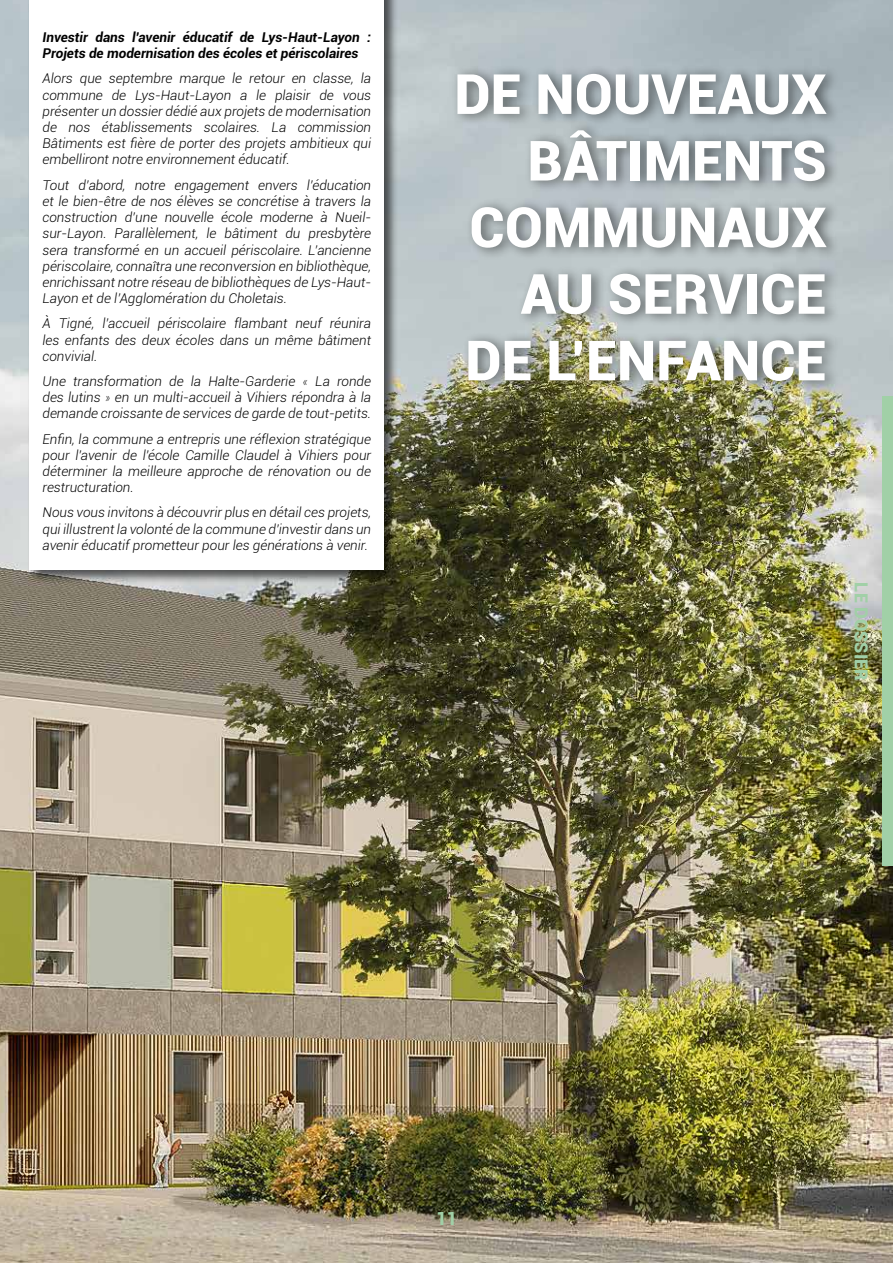
<style>
.page{position:relative;width:893px;height:1263px;background:#fff}
.page>*{position:absolute;margin:0;border:0;box-sizing:border-box;transform-origin:0 0}
.t1{font:900 55.5px/66.6px "Roboto";color:#fff;text-align:right}
.t2{font:900 18px "Roboto";color:#a1d0a7}
.t3{font:italic 300 13.5px/16.2px "Roboto";color:#000;text-align:justify}
.t4{font:italic 700 13.5px/16.2px "Roboto";color:#000}
.s1{font-family:"Lato"}
</style>
<div class="page">
<img style="left:0;top:0;width:893px;height:1263px">
<div style="left:882px;top:396px;width:11px;height:470px;background:#a1d0a7"></div>
<div style="left:451px;top:65px;width:390px;height:328px;background:#000;opacity:.5"></div>
<div style="left:28px;top:0;width:370px;height:584px;background:#000;opacity:.63"></div>
<div style="left:30px;top:0;width:354px;height:570px;background:#fff"></div>
<p class="t4" style="left:43px;top:29px;width:330px">Investir dans l'avenir éducatif de Lys-Haut-Layon :<br>Projets de modernisation des écoles et périscolaires</p>
<p class="t3" style="left:43px;top:70px;width:330px">Alors que septembre marque le retour en classe, la commune de Lys-Haut-Layon a le plaisir de vous présenter un dossier dédié aux projets de modernisation de nos établissements scolaires. La commission Bâtiments est fière de porter des projets ambitieux qui embelliront notre environnement éducatif.</p>
<p class="t3" style="left:43px;top:176px;width:330px">Tout d’abord, notre engagement envers l’éducation et le bien-être de nos élèves se concrétise à travers la construction d’une nouvelle école moderne à Nueil&shy;sur-Layon. Parallèlement, le bâtiment du presbytère sera transformé en un accueil périscolaire. L’ancienne périscolaire, connaîtra une reconversion en bibliothèque, enrichissant notre réseau de bibliothèques de Lys-Haut-Layon et de l’Agglomération du Choletais.</p>
<p class="t3" style="left:43px;top:315px;width:330px">À Tigné, l’accueil périscolaire flambant neuf réunira les enfants des deux écoles dans un même bâtiment convivial.</p>
<p class="t3" style="left:43px;top:373px;width:330px">Une transformation de la Halte-Garderie <span class="s1">«</span> La ronde des lutins <span class="s1">»</span> en un multi-accueil à Vihiers répondra à la demande croissante de services de garde de tout-petits.</p>
<p class="t3" style="left:43px;top:430px;width:330px">Enfin, la commune a entrepris une réflexion stratégique pour l'avenir de l'école Camille Claudel à Vihiers pour déterminer la meilleure approche de rénovation ou de restructuration.</p>
<p class="t3" style="left:43px;top:504px;width:330px">Nous vous invitons à découvrir plus en détail ces projets, qui illustrent la volonté de la commune d'investir dans un avenir éducatif prometteur pour les générations à venir.</p>
<h1 class="t1" style="left:454px;top:59px;width:374px">DE NOUVEAUX<br>BÂTIMENTS<br>COMMUNAUX<br>AU SERVICE<br>DE L’ENFANCE</h1>
<h2 class="t2" style="left:874px;top:582px;width:100px;rotate:90deg">LE DOSSIER</h2>
<h2 class="t2" style="left:436px;top:1206px;width:22px">11</h2>
</div>
